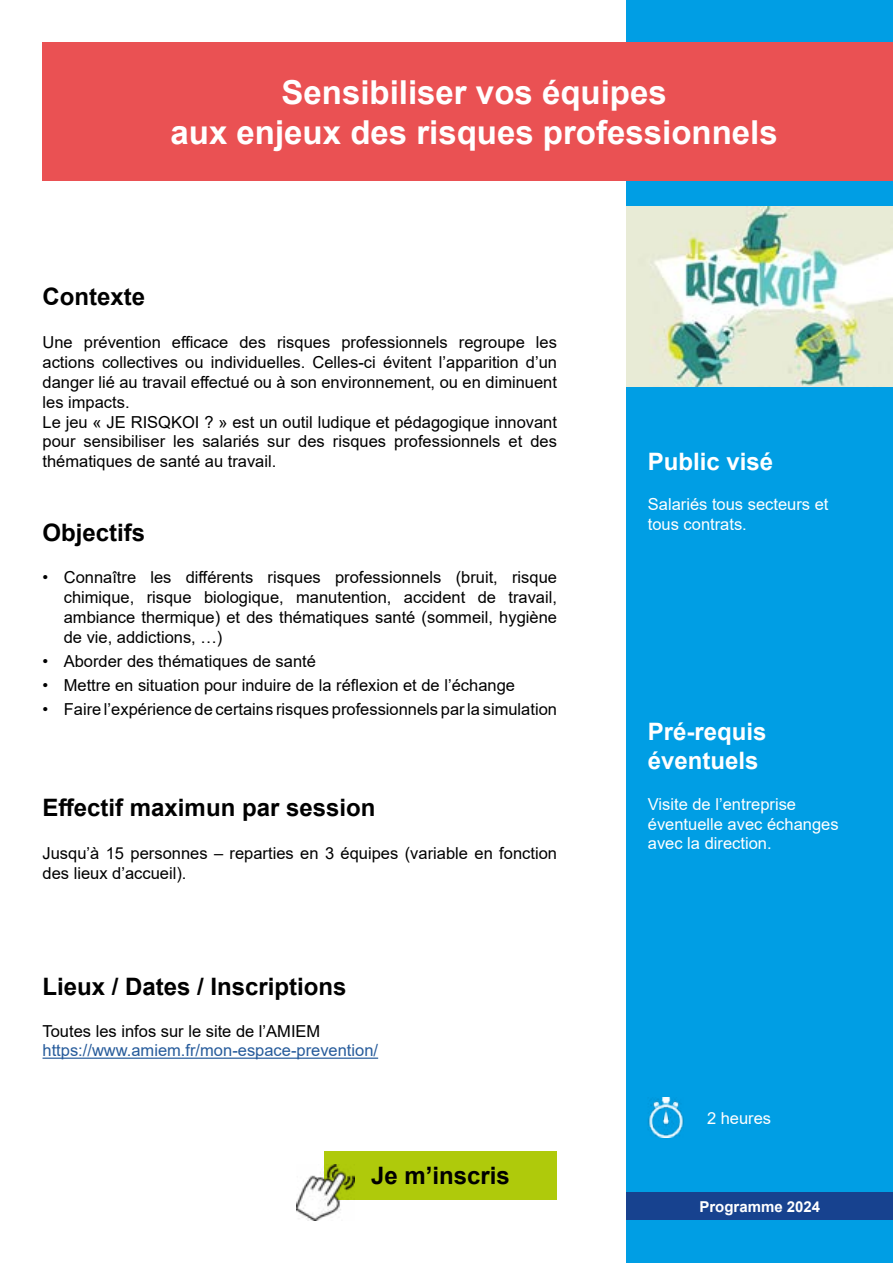
<style>
.page{position:relative;width:893px;height:1263px;background:#fff}
.page>*{position:absolute;margin:0;border:0;box-sizing:border-box;transform-origin:0 0}
.t1{font:700 33px/39.6px "Arial";color:#fff;text-align:center}
.t2{font:700 24px "Arial";color:#000}
.t3{font:700 24px/28.8px "Arial";color:#fff}
.t4{font:16.5px/19.8px "Arial";color:#000}
.t5{font:16.5px/19.8px "Arial";color:#fff}
.t6{font:16.5px "Arial";color:#265b9b}
.t7{font:700 15px "Arial";color:#fff}
</style>
<div class="page">
<div style="left:627px;top:0;width:266px;height:1263px;background:#009ee4"></div>
<div style="left:627px;top:1192px;width:266px;height:28px;background:#17428f"></div>
<img style="left:648px;top:1098px;width:36px;height:39px">
<img style="left:627px;top:206px;width:266px;height:180px">
<div style="left:43px;top:43px;width:850px;height:138px;background:#ea5153"></div>
<div style="left:324px;top:1151px;width:233px;height:49px;background:#afca0b"></div>
<img style="left:297px;top:1165px;width:57px;height:55px">
<hr style="left:43px;top:1057px;width:335px;height:2px;background:#265b9b">
<h1 class="t1" style="left:171px;top:76px;width:609px">Sensibiliser vos équipes<br>aux enjeux des risques professionnels</h1>
<h2 class="t2" style="left:43px;top:287px;width:104px">Contexte</h2>
<p class="t4" style="left:43px;top:333px;width:516px">Une prévention efficace des risques professionnels regroupe les actions collectives ou individuelles. Celles-ci évitent l’apparition d’un danger lié au travail effectué ou à son environnement, ou en diminuent les impacts.<br>Le jeu « JE RISQKOI ? » est un outil ludique et pédagogique innovant pour sensibiliser les salariés sur des risques professionnels et des thématiques de santé au travail.</p>
<h2 class="t2" style="left:43px;top:524px;width:104px">Objectifs</h2>
<p class="t4" style="left:64px;top:569px;width:495px;text-align:justify;text-indent:-21px">• Connaître les différents risques professionnels (bruit, risque chimique, risque biologique, manutention, accident de travail, ambiance thermique) et des thématiques santé (sommeil, hygiène de vie, addictions, …)</p>
<p class="t4" style="left:43px;top:653px;width:275px">• Aborder des thématiques de santé</p>
<p class="t4" style="left:43px;top:677px;width:474px">• Mettre en situation pour induire de la réflexion et de l’échange</p>
<p class="t4" style="left:43px;top:701px;width:516px">• Faire l’expérience de certains risques professionnels par la simulation</p>
<h2 class="t2" style="left:43px;top:791px;width:334px">Effectif maximun par session</h2>
<p class="t4" style="left:43px;top:844px;width:516px">Jusqu’à 15 personnes – reparties en 3 équipes (variable en fonction des lieux d’accueil).</p>
<h2 class="t2" style="left:43px;top:977px;width:306px">Lieux / Dates / Inscriptions</h2>
<p class="t4" style="left:43px;top:1022px;width:279px">Toutes les infos sur le site de l’AMIEM</p>
<p class="t6" style="left:43px;top:1039px;width:337px">https://www.amiem.fr/mon-espace-prevention/</p>
<h2 class="t2" style="left:371px;top:1166px;width:140px">Je m’inscris</h2>
<h2 class="t3" style="left:648px;top:449px;width:127px">Public visé</h2>
<p class="t5" style="left:648px;top:496px;width:182px">Salariés tous secteurs et tous contrats.</p>
<h2 class="t3" style="left:648px;top:719px;width:120px">Pré-requis éventuels</h2>
<p class="t5" style="left:648px;top:796px;width:192px">Visite de l’entreprise éventuelle avec échanges avec la direction.</p>
<p class="t5" style="left:707px;top:1109px;width:66px">2 heures</p>
<p class="t7" style="left:699px;top:1201px;width:122px">Programme 2024</p>
</div>
